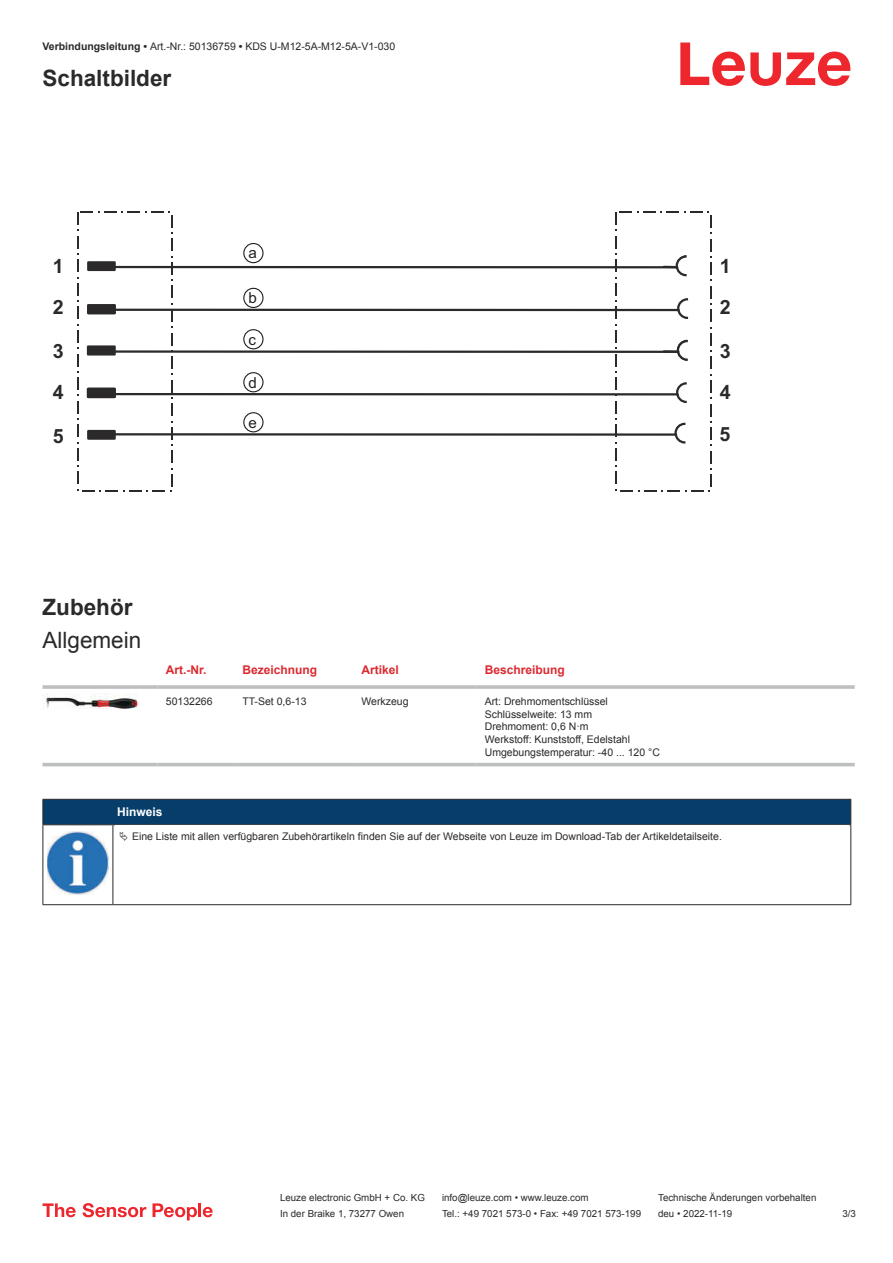
<style>
.page{position:relative;width:893px;height:1263px;background:#fff}
.page>*{position:absolute;margin:0;border:0;box-sizing:border-box;transform-origin:0 0}
.t1{font:700 22.5px "Arial";color:#2b292a}
.t2{font:22.5px "Arial";color:#2b292a}
.t3{font:700 19.65px "Arial";color:#2b292a}
.t4{font:15.15px "Arial";color:#1f2020}
.t5{font:700 12px "Arial";color:#db2a30}
.t6{font:700 12px "Arial";color:#fff}
.t7{font:10.5px/12.6px "Arial";color:#2b292a}
.t8{font:9.75px "Arial";color:#2b292a}
.s1{font-weight:700}
</style>
<div class="page">
<svg style="left:680px;top:43px;width:170px;height:43px"></svg>
<svg style="left:43px;top:762px;width:812px;height:5px;fill:#efeff0"></svg>
<hr style="left:43px;top:685px;width:114px;height:4px;background:#bdbfc1">
<hr style="left:157px;top:685px;width:77px;height:4px;background:#c8cacb">
<hr style="left:234px;top:685px;width:119px;height:4px;background:#c3c5c6">
<hr style="left:353px;top:685px;width:123px;height:4px;background:#bdbfc1">
<hr style="left:476px;top:685px;width:379px;height:4px;background:#c8cacb">
<hr style="left:43px;top:763px;width:114px;height:3px;background:#bdbfc1">
<hr style="left:157px;top:763px;width:77px;height:3px;background:#bdbfc1">
<hr style="left:234px;top:763px;width:119px;height:3px;background:#bdbfc1">
<hr style="left:353px;top:763px;width:123px;height:3px;background:#bdbfc1">
<hr style="left:476px;top:763px;width:379px;height:3px;background:#bdbfc1">
<img style="left:43px;top:693px;width:96px;height:16px">
<div style="left:43px;top:799px;width:808px;height:26px;background:#063d69"></div>
<hr style="left:113px;top:824px;width:738px;height:1px;background:#2b292a">
<hr style="left:43px;top:825px;width:1px;height:75px;background:#2b292a">
<hr style="left:113px;top:825px;width:1px;height:75px;background:#2b292a">
<hr style="left:850px;top:825px;width:1px;height:75px;background:#2b292a">
<hr style="left:43px;top:904px;width:70px;height:1px;background:#2b292a">
<hr style="left:113px;top:904px;width:738px;height:1px;background:#2b292a">
<img style="left:47px;top:831px;width:61px;height:63px">
<svg style="left:43px;top:1203px;width:33px;height:14px"></svg>
<svg style="left:83px;top:1203px;width:63px;height:14px"></svg>
<svg style="left:153px;top:1203px;width:44px;height:17px"></svg>
<hr style="left:198px;top:1203px;width:3px;height:14px;background:#ed272d">
<svg style="left:203px;top:1207px;width:10px;height:10px"></svg>
<svg style="left:77px;top:212px;width:96px;height:279px"></svg>
<hr style="left:103px;top:309px;width:576px;height:2px;background:#2b292a">
<div style="left:88px;top:305px;width:27px;height:8px;background:#2b292a"></div>
<div style="left:87px;top:304px;width:29px;height:10px;border:2px solid #2b292a"></div>
<hr style="left:98px;top:393px;width:580px;height:2px;background:#2b292a">
<div style="left:88px;top:389px;width:27px;height:8px;background:#2b292a"></div>
<div style="left:87px;top:388px;width:29px;height:10px;border:2px solid #2b292a"></div>
<div style="left:88px;top:262px;width:27px;height:8px;background:#2b292a"></div>
<div style="left:87px;top:261px;width:29px;height:10px;border:2px solid #2b292a"></div>
<div style="left:88px;top:431px;width:27px;height:8px;background:#2b292a"></div>
<div style="left:87px;top:430px;width:29px;height:10px;border:2px solid #2b292a"></div>
<svg style="left:615px;top:212px;width:97px;height:279px"></svg>
<div style="left:677px;top:257px;width:18px;height:18px;background:#fff;border-radius:50%"></div>
<div style="left:676px;top:255px;width:20px;height:21px;border:2px solid #2b292a;border-radius:50%"></div>
<div style="left:688px;top:251px;width:15px;height:29px;background:#fff"></div>
<hr style="left:102px;top:266px;width:575px;height:2px;background:#2b292a">
<div style="left:678px;top:341px;width:18px;height:19px;background:#fff;border-radius:50%"></div>
<div style="left:677px;top:340px;width:21px;height:21px;border:2px solid #2b292a;border-radius:50%"></div>
<div style="left:689px;top:336px;width:16px;height:29px;background:#fff"></div>
<hr style="left:103px;top:350px;width:575px;height:3px;background:#2b292a">
<svg style="left:676px;top:424px;width:18px;height:18px"></svg>
<div style="left:674px;top:423px;width:21px;height:21px;border:2px solid #2b292a;border-radius:50%"></div>
<div style="left:687px;top:418px;width:15px;height:29px;background:#fff"></div>
<hr style="left:101px;top:433px;width:575px;height:3px;background:#2b292a">
<div style="left:243px;top:243px;width:21px;height:20px;border:1px solid #1e2020;border-radius:50%"></div>
<div style="left:243px;top:288px;width:21px;height:20px;border:1px solid #1e2020;border-radius:50%"></div>
<div style="left:243px;top:329px;width:21px;height:20px;border:1px solid #1e2020;border-radius:50%"></div>
<div style="left:243px;top:372px;width:21px;height:20px;border:1px solid #1e2020;border-radius:50%"></div>
<div style="left:243px;top:412px;width:21px;height:20px;border:1px solid #1e2020;border-radius:50%"></div>
<p class="t7" style="left:43px;top:41px;width:354px"><span class="s1">Verbindungsleitung •</span> Art.-Nr.: 50136759 <span class="s1">•</span> KDS U-M12-5A-M12-5A-V1-030</p>
<h1 class="t1" style="left:43px;top:70px;width:130px">Schaltbilder</h1>
<h3 class="t4" style="left:249px;top:244px;width:10px">a</h3>
<h3 class="t4" style="left:249px;top:289px;width:10px">b</h3>
<h3 class="t4" style="left:249px;top:330px;width:9px">c</h3>
<h3 class="t4" style="left:249px;top:373px;width:10px">d</h3>
<h3 class="t4" style="left:249px;top:413px;width:10px">e</h3>
<h2 class="t3" style="left:53px;top:254px;width:12px">1</h2>
<h2 class="t3" style="left:720px;top:254px;width:12px">1</h2>
<h2 class="t3" style="left:53px;top:296px;width:12px">2</h2>
<h2 class="t3" style="left:720px;top:296px;width:12px">2</h2>
<h2 class="t3" style="left:53px;top:340px;width:12px">3</h2>
<h2 class="t3" style="left:720px;top:340px;width:12px">3</h2>
<h2 class="t3" style="left:53px;top:381px;width:12px">4</h2>
<h2 class="t3" style="left:720px;top:381px;width:12px">4</h2>
<h2 class="t3" style="left:53px;top:425px;width:12px">5</h2>
<h2 class="t3" style="left:720px;top:423px;width:12px">5</h2>
<h1 class="t1" style="left:43px;top:598px;width:92px">Zubehör</h1>
<h1 class="t2" style="left:43px;top:632px;width:100px">Allgemein</h1>
<p class="t5" style="left:166px;top:666px;width:42px">Art.-Nr.</p>
<p class="t5" style="left:242px;top:666px;width:76px">Bezeichnung</p>
<p class="t5" style="left:361px;top:666px;width:39px">Artikel</p>
<p class="t5" style="left:485px;top:666px;width:82px">Beschreibung</p>
<p class="t7" style="left:166px;top:696px;width:48px">50132266</p>
<p class="t7" style="left:242px;top:696px;width:66px">TT-Set 0,6-13</p>
<p class="t7" style="left:361px;top:696px;width:49px">Werkzeug</p>
<p class="t7" style="left:485px;top:696px;width:177px">Art: Drehmomentschlüssel<br>Schlüsselweite: 13 mm<br>Drehmoment: 0,6 N·m<br>Werkstoff: Kunststoff, Edelstahl<br>Umgebungstemperatur: -40 ... 120 °C</p>
<p class="t6" style="left:117px;top:807px;width:47px">Hinweis</p>
<p class="t7" style="left:132px;top:830px;width:591px">Eine Liste mit allen verfügbaren Zubehörartikeln finden Sie auf der Webseite von Leuze im Download-Tab der Artikeldetailseite.</p>
<p class="t8" style="left:280px;top:1194px;width:146px">Leuze electronic GmbH + Co. KG</p>
<p class="t8" style="left:442px;top:1194px;width:148px">info@leuze.com • www.leuze.com</p>
<p class="t8" style="left:658px;top:1194px;width:160px">Technische Änderungen vorbehalten</p>
<p class="t8" style="left:280px;top:1210px;width:126px">In der Braike 1, 73277 Owen</p>
<p class="t8" style="left:442px;top:1210px;width:201px">Tel.: +49 7021 573-0 • Fax: +49 7021 573-199</p>
<p class="t8" style="left:658px;top:1210px;width:76px">deu • 2022-11-19</p>
<p class="t8" style="left:842px;top:1210px;width:15px">3 /3</p>
</div>
